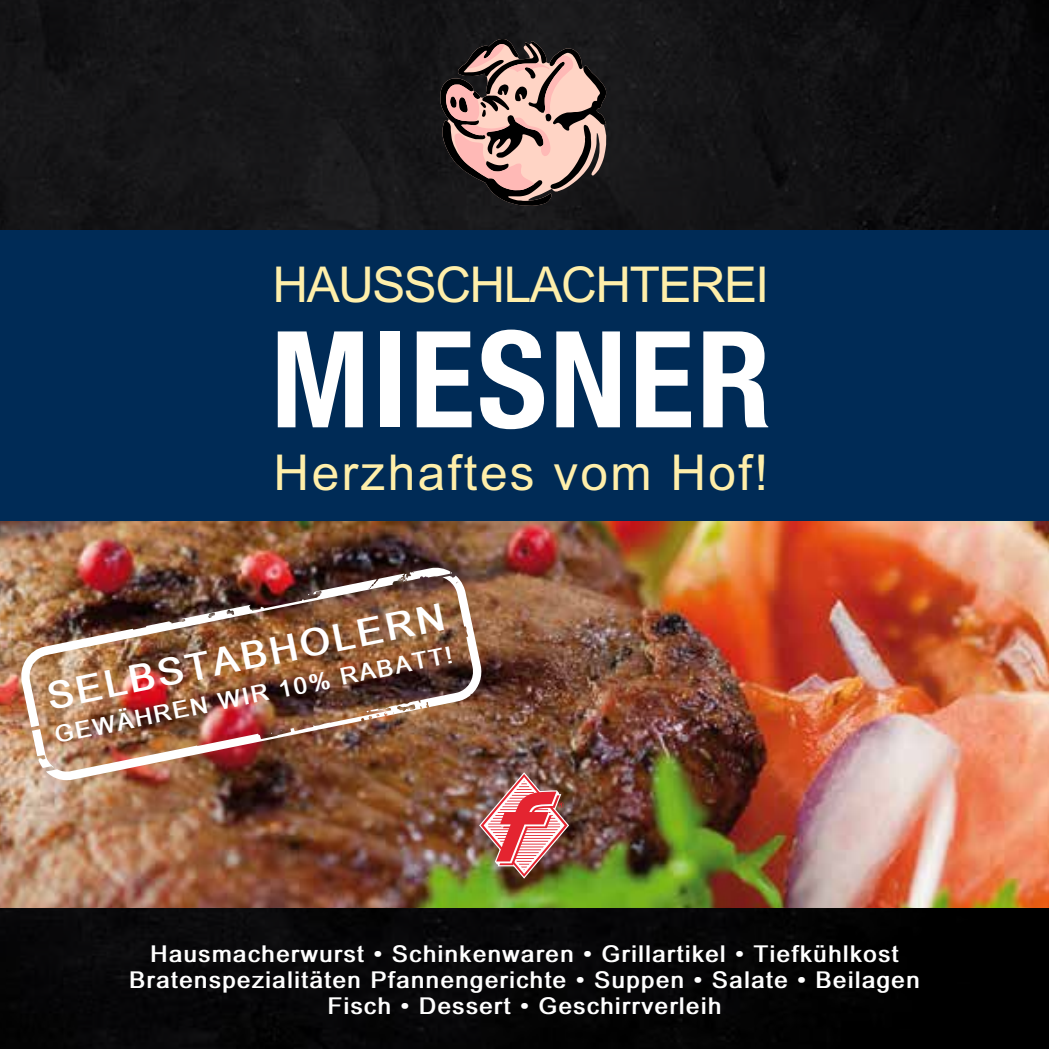
<style>
.page{position:relative;width:1049px;height:1049px;background:#fff}
.page>*{position:absolute;margin:0;border:0;box-sizing:border-box;transform-origin:0 0}
.t1{font:700 condensed 134.25px "Helvetica Neue LT Std";letter-spacing:.02em;color:#fff}
.t2{font:49.5px "Dixon";letter-spacing:.05em;color:#ffefaa}
.t3{font:49.5px "Dixon";letter-spacing:-.03em;color:#ffefaa}
.t4{font:700 38px "Dixon";color:#fff}
.t5{font:700 23.5px "Dixon";color:#fff}
.t6{font:700 23.25px/26px "Dixon";letter-spacing:.04em;color:#fff;text-align:center}
</style>
<div class="page">
<img style="left:0;top:0;width:1049px;height:1049px">
<img style="left:0;top:521px;width:1049px;height:387px">
<div style="left:0;top:230px;width:1049px;height:291px;background:#002b56"></div>
<svg style="left:440px;top:39px;width:166px;height:167px;background:#836a65"></svg>
<img style="left:480px;top:772px;width:89px;height:107px">
<img style="left:18px;top:567px;width:465px;height:215px">
<h2 class="t3" style="left:273px;top:256px;width:498px">HAUSSCHLACHTEREI</h2>
<h1 class="t1" style="left:271px;top:298px;width:502px">MIESNER</h1>
<h2 class="t2" style="left:274px;top:444px;width:496px">Herzhaftes vom Hof!</h2>
<h3 class="t4" style="left:43px;top:677px;width:407px;rotate:-12deg">SELBSTABHOLERN</h3>
<p class="t5" style="left:52px;top:724px;width:407px;rotate:-12deg">GEWÄHREN WIR 10% RABATT!</p>
<p class="t6" style="left:129px;top:940px;width:792px">Hausmacherwurst • Schinkenwaren • Grillartikel • Tiefkühlkost<br>Bratenspezialitäten Pfannengerichte • Suppen • Salate • Beilagen<br>Fisch • Dessert • Geschirrverleih</p>
</div>
